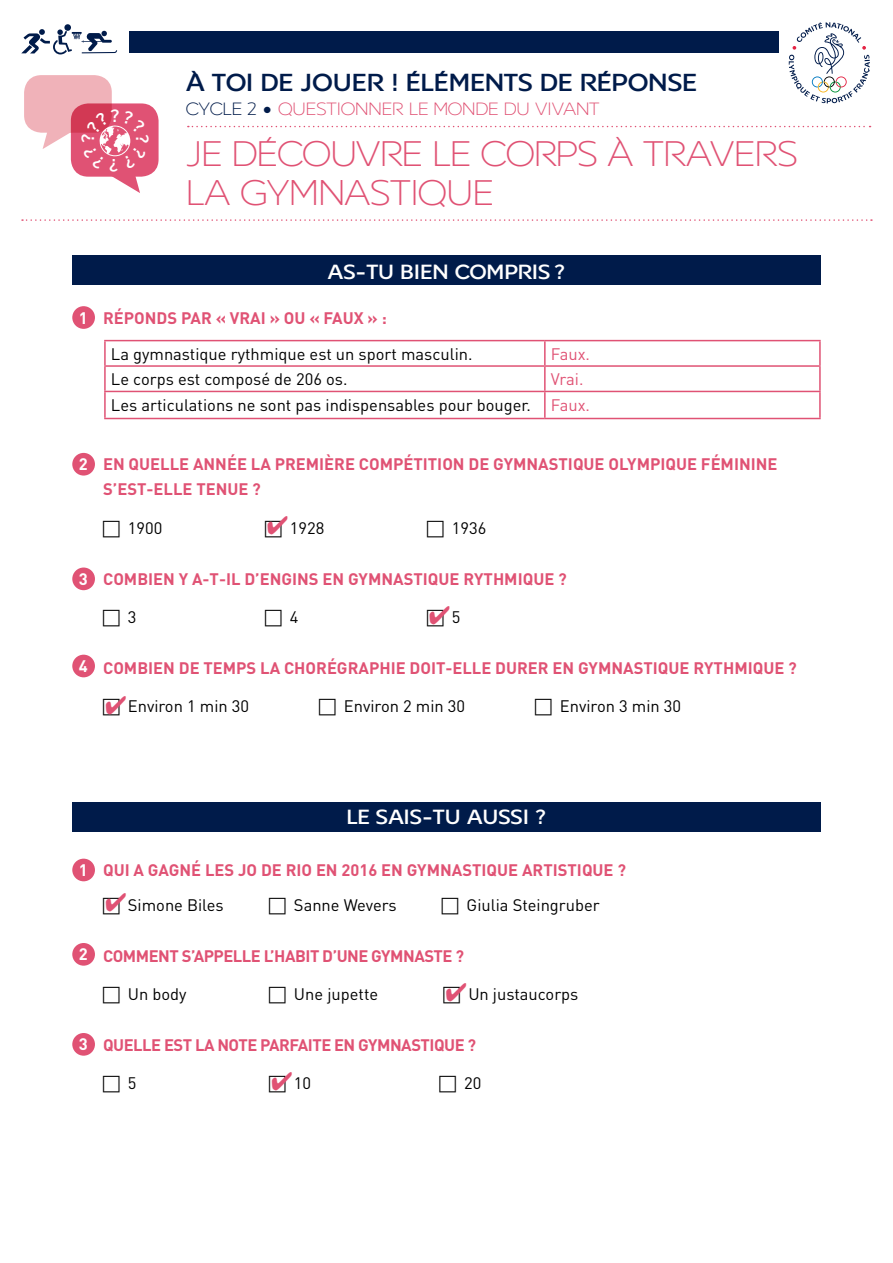
<style>
.page{position:relative;width:893px;height:1263px;background:#fff}
.page>*{position:absolute;margin:0;border:0;box-sizing:border-box;transform-origin:0 0}
.t1{font:300 39px/39px "Franceolympique";letter-spacing:-.02em;color:#e05274}
.t2{font:500 27px "Franceolympique";color:#001b4a}
.t3{font:500 22.5px "Franceolympique";color:#fff}
.t4{font:300 19.5px "Franceolympique";letter-spacing:-.01em;color:#e05274}
.t5{font:500 19.5px "Franceolympique";color:#fff}
.t6{font:700 16.5px/25.5px "DIN";color:#e05274}
.t7{font:16.5px/25.5px "DIN";color:#000}
.t8{font:700 16.5px "DIN";letter-spacing:-.03em;color:#e05274}
.t9{font:700 16.5px "DIN";color:#fff}
.t10{font:16.5px "DIN";color:#e05274}
.s1{color:#001b4a}
.s2{color:#e05274}
</style>
<div class="page">
<div style="left:72px;top:255px;width:749px;height:30px;background:#001b4a"></div>
<div style="left:72px;top:802px;width:749px;height:30px;background:#001b4a"></div>
<div style="left:72px;top:306px;width:23px;height:23px;background:#e05274;border-radius:50%"></div>
<div style="left:72px;top:859px;width:23px;height:22px;background:#e05274;border-radius:50%"></div>
<div style="left:72px;top:453px;width:23px;height:23px;background:#e05274;border-radius:50%"></div>
<div style="left:72px;top:943px;width:23px;height:23px;background:#e05274;border-radius:50%"></div>
<div style="left:72px;top:567px;width:23px;height:23px;background:#e05274;border-radius:50%"></div>
<div style="left:72px;top:1033px;width:23px;height:23px;background:#e05274;border-radius:50%"></div>
<div style="left:72px;top:655px;width:23px;height:22px;background:#e05274;border-radius:50%"></div>
<div style="left:64px;top:24px;width:7px;height:7px;background:#001b4a;border-radius:50%"></div>
<svg style="left:21px;top:29px;width:96px;height:26px"></svg>
<div style="left:129px;top:31px;width:649px;height:22px;background:#001b4a"></div>
<svg style="left:789px;top:22px;width:81px;height:81px"></svg>
<svg style="left:188px;top:126px;width:682px;height:1px"></svg>
<svg style="left:22px;top:219px;width:850px;height:2px"></svg>
<hr style="left:104px;top:340px;width:441px;height:1px;background:#e05274">
<hr style="left:104px;top:341px;width:2px;height:24px;background:#e05274">
<hr style="left:545px;top:340px;width:276px;height:1px;background:#e05274">
<hr style="left:544px;top:341px;width:2px;height:24px;background:#e05274">
<hr style="left:819px;top:341px;width:2px;height:24px;background:#e05274">
<hr style="left:104px;top:365px;width:441px;height:2px;background:#e05274">
<hr style="left:104px;top:367px;width:2px;height:24px;background:#e05274">
<hr style="left:545px;top:365px;width:276px;height:2px;background:#e05274">
<hr style="left:544px;top:367px;width:2px;height:24px;background:#e05274">
<hr style="left:819px;top:367px;width:2px;height:24px;background:#e05274">
<hr style="left:104px;top:391px;width:441px;height:1px;background:#e05274">
<hr style="left:104px;top:392px;width:2px;height:26px;background:#e05274">
<hr style="left:545px;top:391px;width:276px;height:1px;background:#e05274">
<hr style="left:544px;top:392px;width:2px;height:26px;background:#e05274">
<hr style="left:819px;top:392px;width:2px;height:26px;background:#e05274">
<hr style="left:104px;top:418px;width:441px;height:1px;background:#e05274">
<hr style="left:545px;top:418px;width:276px;height:1px;background:#e05274">
<div style="left:24px;top:75px;width:88px;height:58px;background:#f0b2b9;border-radius:17px"></div>
<svg style="left:71px;top:103px;width:88px;height:74px"></svg>
<svg style="left:43px;top:110px;width:104px;height:83px"></svg>
<p class="t5" style="left:110px;top:104px;width:11px">?</p>
<p class="t5" style="left:76px;top:143px;width:11px;rotate:-90deg">?</p>
<p class="t5" style="left:154px;top:134px;width:11px;rotate:90deg">?</p>
<p class="t5" style="left:119px;top:177px;width:11px;rotate:-180deg">?</p>
<h2 class="t2" style="left:186px;top:66px;width:513px">À TOI DE JOUER ! ÉLÉMENTS DE RÉPONSE</h2>
<p class="t4" style="left:186px;top:97px;width:415px"><span class="s1">CYCLE 2 •</span> QUESTIONNER LE MONDE DU VIVANT</p>
<h1 class="t1" style="left:186px;top:133px;width:614px">JE DÉCOUVRE LE CORPS À TRAVERS<br>LA GYMNASTIQUE</h1>
<h3 class="t3" style="left:327px;top:258px;width:239px">AS-TU BIEN COMPRIS ?</h3>
<p class="t9" style="left:79px;top:307px;width:10px">1</p>
<p class="t9" style="left:79px;top:453px;width:10px">2</p>
<p class="t9" style="left:79px;top:568px;width:10px">3</p>
<p class="t9" style="left:79px;top:655px;width:10px">4</p>
<p class="t6" style="left:103px;top:305px;width:285px">RÉPONDS PAR « VRAI » OU « FAUX » :</p>
<p class="t7" style="left:111px;top:341px;width:363px">La gymnastique rythmique est un sport masculin.</p>
<p class="t10" style="left:551px;top:344px;width:41px">Faux.</p>
<p class="t7" style="left:111px;top:366px;width:238px">Le corps est composé de 206 os.</p>
<p class="t7" style="left:111px;top:366px;width:481px;text-indent:440px"><span class="s2">Vrai.<br></span>Les articulations ne sont pas indispensables pour bouger. <span class="s2">Faux.</span></p>
<p class="t6" style="left:103px;top:450px;width:676px">EN QUELLE ANNÉE LA PREMIÈRE COMPÉTITION DE GYMNASTIQUE OLYMPIQUE FÉMININE<br>S’EST-ELLE TENUE ?</p>
<p class="t7" style="left:128px;top:514px;width:36px">1900</p>
<p class="t7" style="left:290px;top:514px;width:36px">1928</p>
<p class="t7" style="left:452px;top:514px;width:36px">1936</p>
<p class="t6" style="left:103px;top:565px;width:465px">COMBIEN Y A-T-IL D’ENGINS EN GYMNASTIQUE RYTHMIQUE ?</p>
<p class="t7" style="left:128px;top:604px;width:10px">3</p>
<p class="t7" style="left:290px;top:604px;width:10px">4</p>
<p class="t7" style="left:452px;top:604px;width:10px">5</p>
<p class="t6" style="left:103px;top:654px;width:695px">COMBIEN DE TEMPS LA CHORÉGRAPHIE DOIT-ELLE DURER EN GYMNASTIQUE RYTHMIQUE ?</p>
<p class="t7" style="left:128px;top:693px;width:123px">Environ 1 min 30</p>
<p class="t7" style="left:344px;top:693px;width:123px">Environ 2 min 30</p>
<p class="t7" style="left:560px;top:693px;width:123px">Environ 3 min 30</p>
<p class="t9" style="left:79px;top:860px;width:10px">1</p>
<p class="t9" style="left:79px;top:943px;width:10px">2</p>
<p class="t9" style="left:79px;top:1033px;width:10px">3</p>
<h3 class="t3" style="left:347px;top:804px;width:201px">LE SAIS-TU AUSSI ?</h3>
<p class="t6" style="left:103px;top:857px;width:524px">QUI A GAGNÉ LES JO DE RIO EN 2016 EN GYMNASTIQUE ARTISTIQUE ?</p>
<p class="t7" style="left:128px;top:891px;width:97px">Simone Biles</p>
<p class="t7" style="left:294px;top:891px;width:104px">Sanne Wevers</p>
<p class="t7" style="left:467px;top:891px;width:135px">Giulia Steingruber</p>
<p class="t8" style="left:103px;top:945px;width:362px">COMMENT S’APPELLE L’HABIT D’UNE GYMNASTE ?</p>
<p class="t7" style="left:128px;top:981px;width:60px">Un body</p>
<p class="t7" style="left:294px;top:981px;width:86px">Une jupette</p>
<p class="t7" style="left:468px;top:981px;width:112px">Un justaucorps</p>
<p class="t8" style="left:103px;top:1034px;width:375px">QUELLE EST LA NOTE PARFAITE EN GYMNASTIQUE ?</p>
<p class="t7" style="left:128px;top:1070px;width:10px">5</p>
<p class="t7" style="left:294px;top:1070px;width:19px">10</p>
<p class="t7" style="left:464px;top:1070px;width:19px">20</p>
</div>
